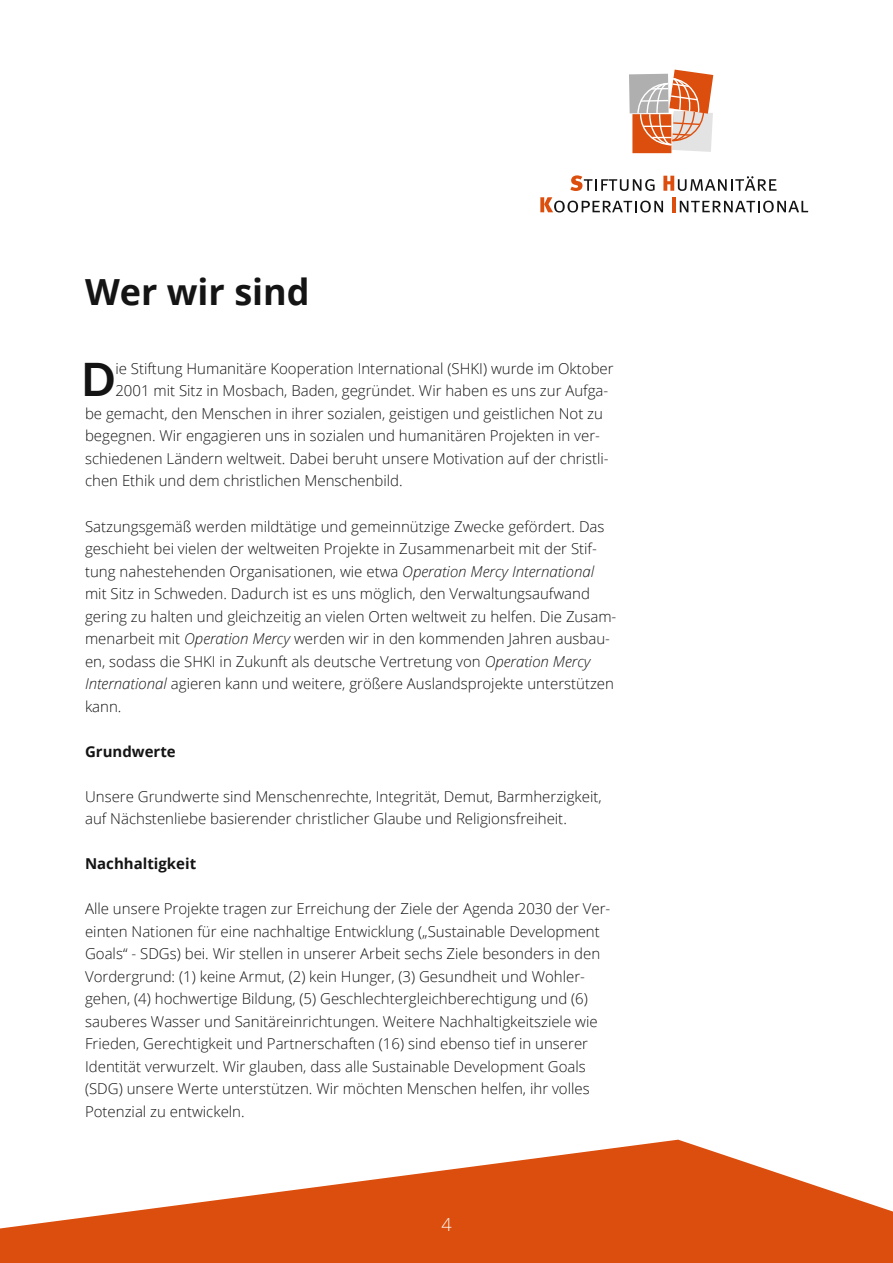
<style>
.page{position:relative;width:893px;height:1263px;background:#fff}
.page>*{position:absolute;margin:0;border:0;box-sizing:border-box;transform-origin:0 0}
.t1{font:700 47.1px "Cabin";color:#131413}
.t2{font:700 36px "Open Sans";color:#131413}
.t3{font:300 18px "Open Sans";color:#fff}
.t4{font:300 15px/22.5px "Open Sans";color:#131413}
.t5{font:700 15px "Open Sans";color:#131413}
.s1{font-style:italic}
</style>
<div class="page">
<svg style="left:0;top:1140px;width:893px;height:123px;fill:#dc4e0d"></svg>
<div style="left:632px;top:114px;width:39px;height:39px;background:#dc4e0d"></div>
<svg style="left:629px;top:70px;width:84px;height:82px"></svg>
<svg style="left:540px;top:197px;width:123px;height:15px"></svg>
<hr style="left:672px;top:197px;width:4px;height:15px;background:#dc4e0d">
<svg style="left:680px;top:201px;width:128px;height:11px"></svg>
<svg style="left:570px;top:175px;width:85px;height:16px"></svg>
<svg style="left:663px;top:176px;width:113px;height:15px"></svg>
<h2 class="t2" style="left:85px;top:266px;width:226px">Wer wir sind</h2>
<h1 class="t1" style="left:81px;top:343px;width:35px">D</h1>
<p class="t4" style="left:115px;top:357px;width:500px">ie Stiftung Humanitäre Kooperation International (SHKI) wurde im Oktober</p>
<p class="t4" style="left:115px;top:379px;width:494px">2001 mit Sitz in Mosbach, Baden, gegründet. Wir haben es uns zur Aufga-</p>
<p class="t4" style="left:85px;top:402px;width:519px">be gemacht, den Menschen in ihrer sozialen, geistigen und geistlichen Not zu</p>
<p class="t4" style="left:85px;top:424px;width:516px">begegnen. Wir engagieren uns in sozialen und humanitären Projekten in ver-</p>
<p class="t4" style="left:85px;top:447px;width:525px">schiedenen Ländern weltweit. Dabei beruht unsere Motivation auf der christli-</p>
<p class="t4" style="left:85px;top:469px;width:319px">chen Ethik und dem christlichen Menschenbild.</p>
<p class="t4" style="left:85px;top:514px;width:533px">Satzungsgemäß werden mildtätige und gemeinnützige Zwecke gefördert. Das geschieht bei vielen der weltweiten Projekte in Zusammenarbeit mit der Stif&shy;tung nahestehenden Organisationen, wie etwa <span class="s1">Operation Mercy International </span>mit Sitz in Schweden. Dadurch ist es uns möglich, den Verwaltungsaufwand gering zu halten und gleichzeitig an vielen Orten weltweit zu helfen. Die Zusam&shy;menarbeit mit <span class="s1">Operation Mercy</span> werden wir in den kommenden Jahren ausbau&shy;en, sodass die SHKI in Zukunft als deutsche Vertretung von <span class="s1">Operation Mercy International</span> agieren kann und weitere, größere Auslandsprojekte unterstützen kann.</p>
<p class="t5" style="left:85px;top:740px;width:92px">Grundwerte</p>
<p class="t4" style="left:85px;top:784px;width:518px">Unsere Grundwerte sind Menschenrechte, Integrität, Demut, Barmherzigkeit, auf Nächstenliebe basierender christlicher Glaube und Religionsfreiheit.</p>
<p class="t5" style="left:85px;top:853px;width:113px">Nachhaltigkeit</p>
<p class="t4" style="left:85px;top:897px;width:527px">Alle unsere Projekte tragen zur Erreichung der Ziele der Agenda 2030 der Ver&shy;einten Nationen für eine nachhaltige Entwicklung („Sustainable Development Goals“ - SDGs) bei. Wir stellen in unserer Arbeit sechs Ziele besonders in den Vordergrund: (1) keine Armut, (2) kein Hunger, (3) Gesundheit und Wohler&shy;gehen, (4) hochwertige Bildung, (5) Geschlechtergleichberechtigung und (6) sauberes Wasser und Sanitäreinrichtungen. Weitere Nachhaltigkeitsziele wie Frieden, Gerechtigkeit und Partnerschaften (16) sind ebenso tief in unserer Identität verwurzelt. Wir glauben, dass alle Sustainable Development Goals (SDG) unsere Werte unterstützen. Wir möchten Menschen helfen, ihr volles Potenzial zu entwickeln.</p>
<p class="t3" style="left:441px;top:1212px;width:12px">4</p>
</div>
